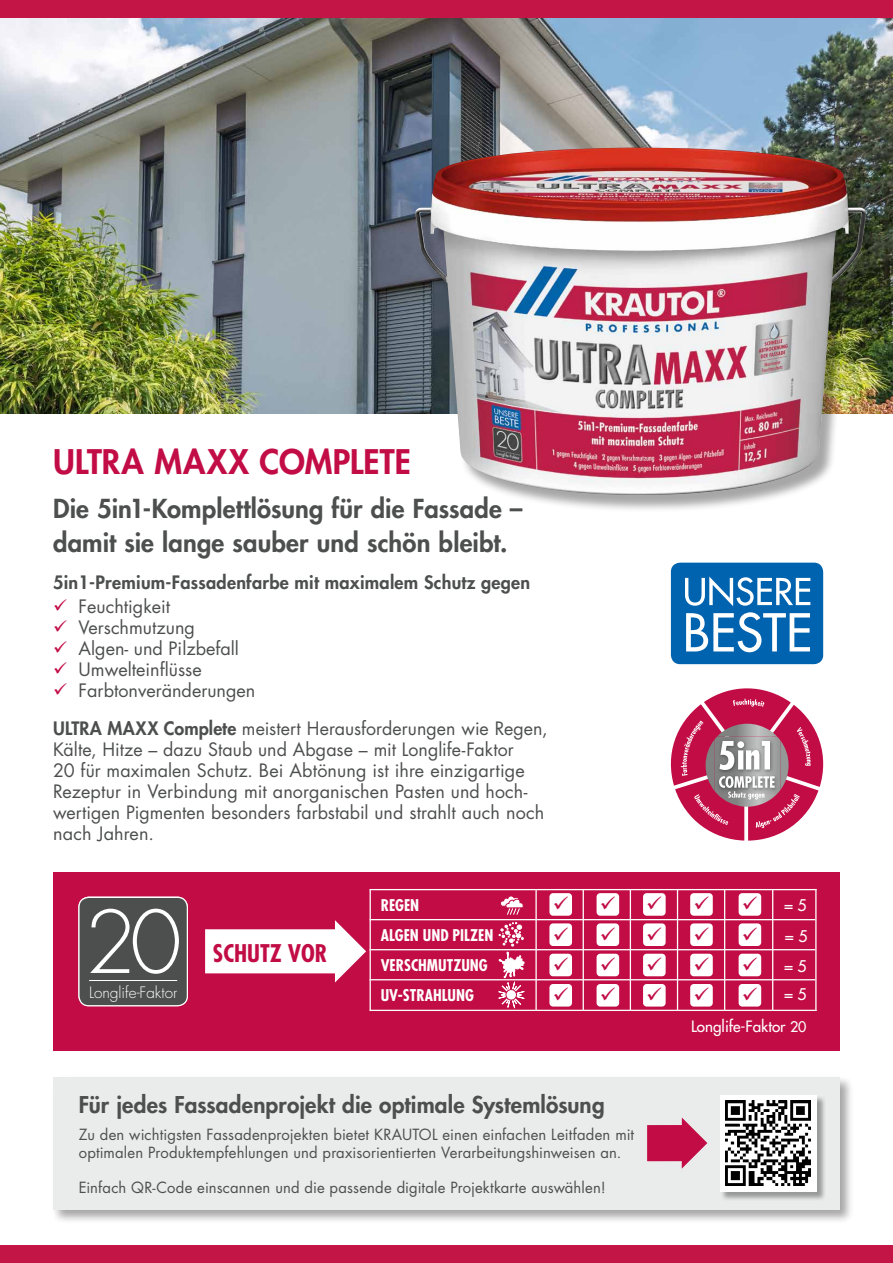
<style>
.page{position:relative;width:893px;height:1263px;background:#fff}
.page>*{position:absolute;margin:0;border:0;box-sizing:border-box;transform-origin:0 0}
.t1{font:300 84.15px "Futura Std";color:#fff}
.t2{font:800 33px "Futura Std";letter-spacing:.005em;color:#c20c45}
.t3{font:800 25.5px/34px "Futura Std";letter-spacing:.005em;color:#4d4f4e}
.t4{font:700 condensed 23.7px "Futura Std";color:#c20c45}
.t5{font:800 22.5px "Futura Std";letter-spacing:.005em;color:#4d4f4e}
.t6{font:18px/21px "Futura Std";color:#4d4f4e}
.t7{font:800 18px "Futura Std";letter-spacing:.015em;color:#4d4f4e}
.t8{font:700 condensed 15.75px/30.2px "Futura Std";color:#fff}
.t9{font:500 15.75px/31.2px "Futura Std";color:#fff}
.t10{font:500 15.3px "Futura Std";color:#fff}
.t11{font:300 15.3px "Futura Std";color:#fff}
.t12{font:15px/18px "Futura Std";letter-spacing:.01em;color:#4d4f4e}
.s1{color:#c20c45}
.s2{font-weight:800}
.s3{font-size:14.25px}
</style>
<div class="page">
<img style="left:0;top:17px;width:893px;height:397px">
<div style="left:416px;top:150px;width:466px;height:362px;background:#000;opacity:.35"></div>
<img style="left:415px;top:148px;width:452px;height:347px">
<div style="left:0;top:0;width:893px;height:17px;background:#c41547"></div>
<div style="left:0;top:1246px;width:893px;height:17px;background:#c41547"></div>
<div style="left:51px;top:1075px;width:803px;height:149px;background:#000;opacity:.35"></div>
<div style="left:53px;top:1077px;width:787px;height:133px;background:#eaebeb"></div>
<div style="left:53px;top:872px;width:787px;height:178px;background:#c20c45"></div>
<svg style="left:205px;top:920px;width:161px;height:62px"></svg>
<hr style="left:535px;top:890px;width:2px;height:120px;background:#fff">
<hr style="left:583px;top:890px;width:1px;height:120px;background:#fff">
<hr style="left:630px;top:890px;width:1px;height:120px;background:#fff">
<hr style="left:677px;top:890px;width:1px;height:120px;background:#fff">
<hr style="left:724px;top:890px;width:1px;height:120px;background:#fff">
<hr style="left:370px;top:919px;width:445px;height:1px;background:#fff">
<hr style="left:370px;top:949px;width:445px;height:1px;background:#fff">
<hr style="left:370px;top:979px;width:445px;height:1px;background:#fff">
<hr style="left:370px;top:889px;width:446px;height:1px;background:#fff">
<svg style="left:499px;top:922px;width:25px;height:24px"></svg>
<svg style="left:500px;top:896px;width:24px;height:19px"></svg>
<svg style="left:498px;top:952px;width:26px;height:56px"></svg>
<hr style="left:370px;top:889px;width:1px;height:121px;background:#fff">
<hr style="left:772px;top:890px;width:1px;height:120px;background:#fff">
<hr style="left:370px;top:1010px;width:446px;height:1px;background:#fff">
<div style="left:549px;top:893px;width:23px;height:23px;background:#fff;border-radius:4px"></div>
<div style="left:597px;top:893px;width:22px;height:23px;background:#fff;border-radius:4px"></div>
<div style="left:739px;top:893px;width:22px;height:23px;background:#fff;border-radius:4px"></div>
<div style="left:643px;top:893px;width:23px;height:23px;background:#fff;border-radius:4px"></div>
<div style="left:690px;top:893px;width:23px;height:23px;background:#fff;border-radius:4px"></div>
<div style="left:549px;top:923px;width:23px;height:23px;background:#fff;border-radius:4px"></div>
<div style="left:597px;top:923px;width:22px;height:23px;background:#fff;border-radius:4px"></div>
<div style="left:739px;top:923px;width:22px;height:23px;background:#fff;border-radius:4px"></div>
<div style="left:643px;top:923px;width:23px;height:23px;background:#fff;border-radius:4px"></div>
<div style="left:690px;top:923px;width:23px;height:23px;background:#fff;border-radius:4px"></div>
<div style="left:549px;top:954px;width:23px;height:22px;background:#fff;border-radius:4px"></div>
<div style="left:597px;top:954px;width:22px;height:22px;background:#fff;border-radius:4px"></div>
<div style="left:739px;top:954px;width:22px;height:22px;background:#fff;border-radius:4px"></div>
<div style="left:643px;top:954px;width:23px;height:22px;background:#fff;border-radius:4px"></div>
<div style="left:690px;top:954px;width:23px;height:22px;background:#fff;border-radius:4px"></div>
<div style="left:549px;top:984px;width:23px;height:22px;background:#fff;border-radius:4px"></div>
<div style="left:597px;top:984px;width:22px;height:22px;background:#fff;border-radius:4px"></div>
<div style="left:739px;top:984px;width:22px;height:22px;background:#fff;border-radius:4px"></div>
<div style="left:643px;top:984px;width:23px;height:22px;background:#fff;border-radius:4px"></div>
<div style="left:690px;top:984px;width:23px;height:22px;background:#fff;border-radius:4px"></div>
<hr style="left:815px;top:889px;width:1px;height:122px;background:#fff">
<div style="left:79px;top:897px;width:108px;height:109px;background:#4d4f4e;border-radius:10px"></div>
<div style="left:78px;top:897px;width:110px;height:109px;border:1px solid #fff;border-radius:10px"></div>
<hr style="left:89px;top:980px;width:88px;height:1px;background:#fff">
<div style="left:720px;top:1095px;width:106px;height:106px;background:#000;opacity:.35"></div>
<div style="left:720px;top:1095px;width:96px;height:96px;background:#fff"></div>
<img style="left:726px;top:1101px;width:84px;height:84px">
<svg style="left:647px;top:1117px;width:60px;height:52px"></svg>
<svg style="left:671px;top:688px;width:152px;height:153px"></svg>
<div style="left:671px;top:563px;width:152px;height:101px;background:#0063af;border-radius:9px"></div>
<svg style="left:685px;top:577px;width:125px;height:29px"></svg>
<svg style="left:686px;top:612px;width:124px;height:40px"></svg>
<svg style="left:582px;top:896px;width:15px;height:14px"></svg>
<svg style="left:665px;top:896px;width:26px;height:14px"></svg>
<svg style="left:582px;top:927px;width:15px;height:13px"></svg>
<svg style="left:665px;top:927px;width:26px;height:13px"></svg>
<svg style="left:582px;top:957px;width:15px;height:13px"></svg>
<svg style="left:665px;top:957px;width:26px;height:13px"></svg>
<svg style="left:582px;top:987px;width:15px;height:14px"></svg>
<svg style="left:665px;top:987px;width:26px;height:14px"></svg>
<h2 class="t2" style="left:53px;top:441px;width:359px">ULTRA MAXX COMPLETE</h2>
<h3 class="t3" style="left:53px;top:491px;width:471px">Die 5in1-Komplettlösung für die Fassade – damit sie lange sauber und schön bleibt.</h3>
<p class="t7" style="left:53px;top:571px;width:479px">5in1-Premium-Fassadenfarbe mit maximalem Schutz gegen</p>
<p class="t6" style="left:53px;top:596px;width:119px"><span class="s1">✓</span> Feuchtigkeit</p>
<p class="t6" style="left:53px;top:617px;width:143px"><span class="s1">✓</span> Verschmutzung</p>
<p class="t6" style="left:53px;top:638px;width:187px"><span class="s1">✓</span> Algen- und Pilzbefall</p>
<p class="t6" style="left:53px;top:659px;width:150px"><span class="s1">✓</span> Umwelteinflüsse</p>
<p class="t6" style="left:53px;top:672px;width:496px;line-height:38px"><span class="s1">✓</span> Farbtonveränderungen<br><span class="s2">ULTRA MAXX Complete</span> meistert Herausforderungen wie Regen,</p>
<p class="t6" style="left:53px;top:739px;width:493px">Kälte, Hitze – dazu Staub und Abgase – mit Longlife-Faktor<br>20 für maximalen Schutz. Bei Abtönung ist ihre einzigartige Rezeptur in Verbindung mit anorganischen Pasten und hoch&shy;wertigen Pigmenten besonders farbstabil und strahlt auch noch nach Jahren.</p>
<p class="t8" style="left:381px;top:890px;width:114px">REGEN<br>ALGEN UND PILZEN<br>VERSCHMUTZUNG<br>UV-STRAHLUNG</p>
<p class="t9" style="left:784px;top:890px;width:25px">= 5 = 5</p>
<p class="t10" style="left:691px;top:1017px;width:117px">Longlife-Faktor <span class="s3">20</span></p>
<h1 class="t1" style="left:84px;top:891px;width:99px">20</h1>
<h3 class="t4" style="left:213px;top:938px;width:116px">SCHUTZ VOR</h3>
<p class="t9" style="left:784px;top:950px;width:24px">= 5</p>
<p class="t11" style="left:89px;top:983px;width:90px">Longlife-Faktor</p>
<p class="t9" style="left:784px;top:979px;width:24px">= 5</p>
<p class="t5" style="left:79px;top:1091px;width:527px">Für jedes Fassadenprojekt die optimale Systemlösung</p>
<p class="t12" style="left:79px;top:1125px;width:557px">Zu den wichtigsten Fassadenprojekten bietet KRAUTOL einen einfachen Leitfaden mit optimalen Produktempfehlungen und praxisorientierten Verarbeitungshinweisen an.</p>
<p class="t12" style="left:79px;top:1178px;width:528px">Einfach QR-Code einscannen und die passende digitale Projektkarte auswählen!</p>
</div>
